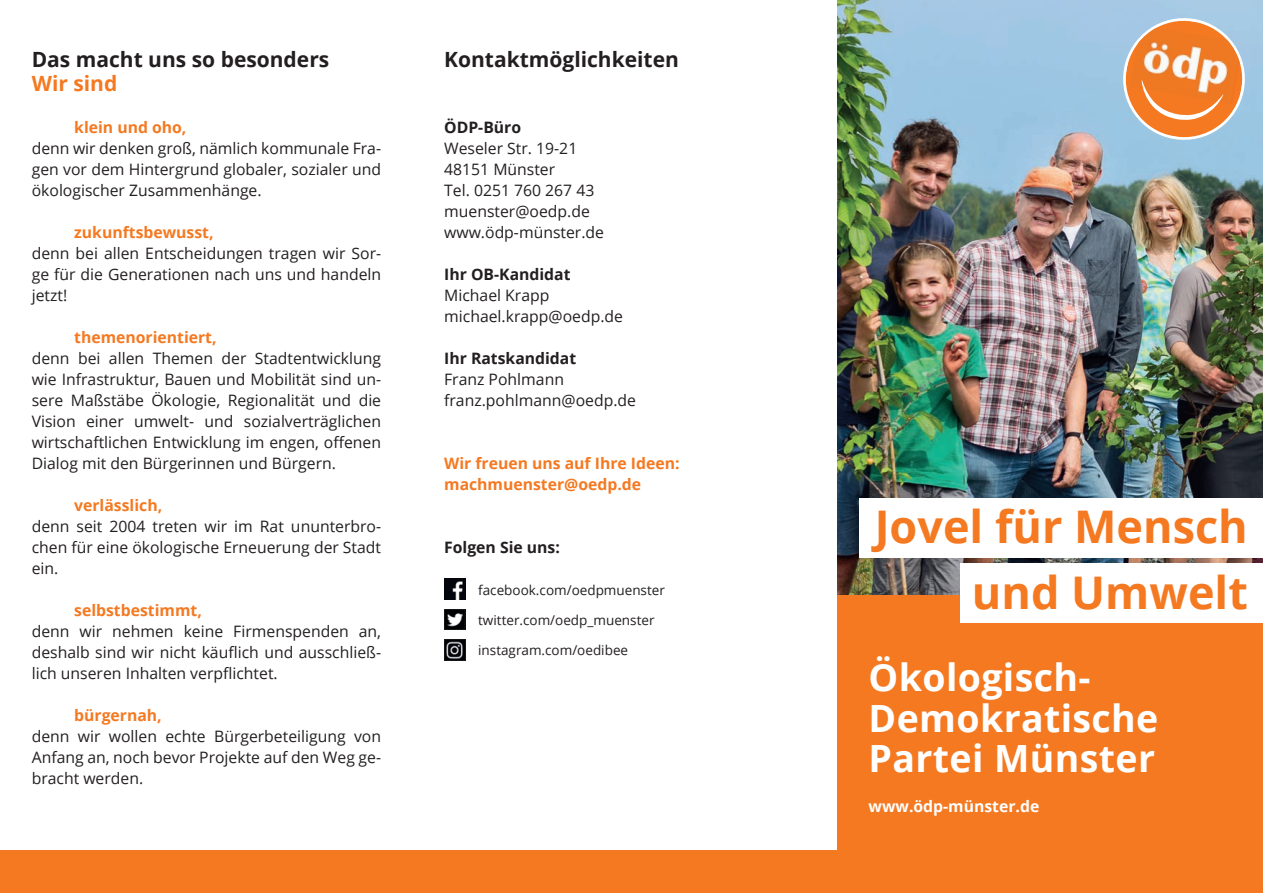
<style>
.page{position:relative;width:1263px;height:893px;background:#fff}
.page>*{position:absolute;margin:0;border:0;box-sizing:border-box;transform-origin:0 0}
.t1{font:700 45px/66.3px "Open Sans";color:#f47921;text-align:right}
.t2{font:700 37.5px/40.5px "Open Sans";letter-spacing:.01em;color:#fff}
.t3{font:700 21px "Open Sans";color:#231f20}
.t4{font:700 21px "Open Sans";color:#f47921}
.t5{font:15.75px/21px "Open Sans";color:#231f20;text-align:justify}
.t6{font:700 15.75px/21px "Open Sans";color:#f47921}
.t7{font:700 15.75px "Open Sans";color:#231f20}
.t8{font:700 15.75px "Open Sans";color:#fff}
.t9{font:13.5px "Open Sans";color:#231f20}
</style>
<div class="page">
<img style="left:838px;top:0;width:425px;height:595px">
<div style="left:838px;top:595px;width:425px;height:298px;background:#f47921"></div>
<div style="left:0;top:850px;width:1263px;height:43px;background:#f47921"></div>
<div style="left:859px;top:498px;width:404px;height:60px;background:#fff"></div>
<div style="left:961px;top:563px;width:302px;height:60px;background:#fff"></div>
<img style="left:444px;top:579px;width:21px;height:21px">
<svg style="left:444px;top:609px;width:21px;height:21px"></svg>
<svg style="left:444px;top:639px;width:21px;height:21px"></svg>
<svg style="left:1118px;top:13px;width:132px;height:132px;background:#d6a785"></svg>
<h3 class="t3" style="left:32px;top:45px;width:299px">Das macht uns so besonders</h3>
<h3 class="t4" style="left:32px;top:69px;width:87px">Wir sind</h3>
<p class="t6" style="left:74px;top:116px;width:114px">klein und oho,</p>
<p class="t5" style="left:32px;top:137px;width:351px">denn wir denken groß, nämlich kommunale Fra&shy;gen vor dem Hintergrund globaler, sozialer und ökologischer Zusammenhänge.</p>
<p class="t6" style="left:74px;top:221px;width:141px">zukunftsbewusst,</p>
<p class="t5" style="left:32px;top:242px;width:351px">denn bei allen Entscheidungen tragen wir Sor&shy;ge für die Generationen nach uns und handeln jetzt!</p>
<p class="t6" style="left:74px;top:326px;width:144px">themenorientiert,</p>
<p class="t5" style="left:32px;top:347px;width:351px">denn bei allen Themen der Stadtentwicklung wie Infrastruktur, Bauen und Mobilität sind un&shy;sere Maßstäbe Ökologie, Regionalität und die Vision einer umwelt- und sozialverträglichen wirtschaftlichen Entwicklung im engen, offenen Dialog mit den Bürgerinnen und Bürgern.</p>
<p class="t6" style="left:74px;top:494px;width:90px">verlässlich,</p>
<p class="t5" style="left:32px;top:515px;width:351px">denn seit 2004 treten wir im Rat ununterbro&shy;chen für eine ökologische Erneuerung der Stadt ein.</p>
<p class="t6" style="left:74px;top:599px;width:129px">selbstbestimmt,</p>
<p class="t5" style="left:32px;top:620px;width:351px">denn wir nehmen keine Firmenspenden an, deshalb sind wir nicht käuflich und ausschließ&shy;lich unseren Inhalten verpflichtet.</p>
<p class="t6" style="left:74px;top:704px;width:89px">bürgernah,</p>
<p class="t5" style="left:32px;top:725px;width:351px">denn wir wollen echte Bürgerbeteiligung von Anfang an, noch bevor Projekte auf den Weg ge&shy;bracht werden.</p>
<h3 class="t3" style="left:444px;top:45px;width:236px">Kontaktmöglichkeiten</h3>
<p class="t7" style="left:444px;top:116px;width:78px">ÖDP-Büro</p>
<p class="t5" style="left:444px;top:137px;width:161px;text-align:left">Weseler Str. 19-21<br>48151 Münster<br>Tel. 0251 760 267 43 muenster@oedp.de www.ödp-münster.de</p>
<p class="t7" style="left:444px;top:263px;width:128px">Ihr OB-Kandidat</p>
<p class="t5" style="left:444px;top:284px;width:180px">Michael Krapp michael.krapp@oedp.de</p>
<p class="t7" style="left:444px;top:347px;width:134px">Ihr Ratskandidat</p>
<p class="t5" style="left:444px;top:368px;width:193px">Franz Pohlmann franz.pohlmann@oedp.de</p>
<p class="t6" style="left:444px;top:452px;width:237px">Wir freuen uns auf Ihre Ideen: machmuenster@oedp.de</p>
<p class="t7" style="left:444px;top:536px;width:117px">Folgen Sie uns:</p>
<p class="t9" style="left:478px;top:581px;width:188px">facebook.com/oedpmuenster</p>
<p class="t9" style="left:478px;top:611px;width:178px">twitter.com/oedp_muenster</p>
<p class="t9" style="left:478px;top:641px;width:151px">instagram.com/oedibee</p>
<h1 class="t1" style="left:875px;top:492px;width:375px">Jovel für Mensch und Umwelt</h1>
<h2 class="t2" style="left:868px;top:656px;width:291px">Ökologisch-<br>Demokratische<br>Partei Münster</h2>
<p class="t8" style="left:868px;top:795px;width:172px">www.ödp-münster.de</p>
</div>
